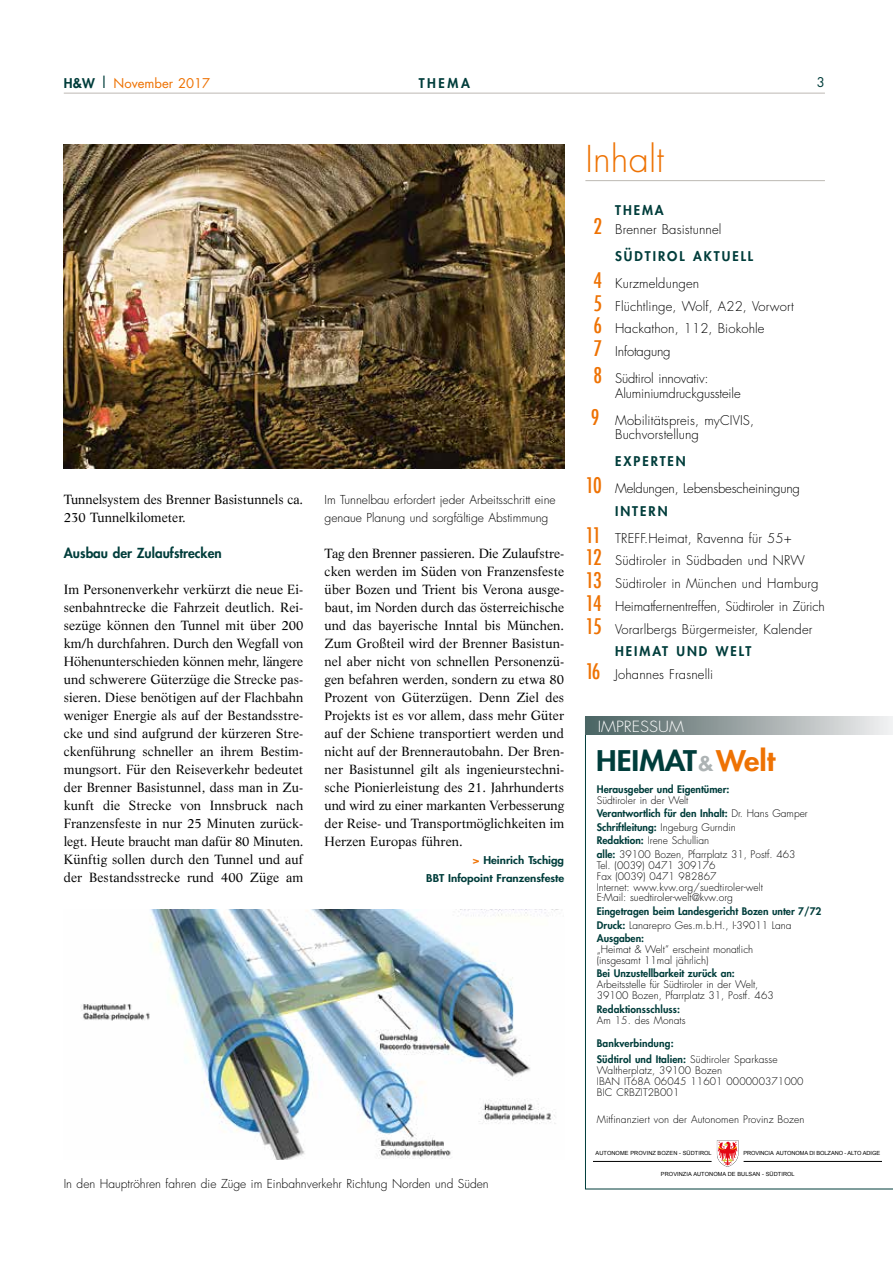
<style>
.page{position:relative;width:893px;height:1263px;background:#fff}
.page>*{position:absolute;margin:0;border:0;box-sizing:border-box;transform-origin:0 0}
.t1{font:300 36px "Futura";letter-spacing:.005em;color:#ee7203}
.t2{font:800 27.75px "Futura";color:#003d3b;scale:1.1 1}
.t3{font:300 15px "Futura";color:#fff;scale:1.1 1}
.t4{font:800 13.5px "Futura";color:#003d3b}
.t5{font:13.05px/18px "Life";letter-spacing:.005em;color:#000;text-align:justify}
.t6{font:300 13.05px/22.8px "Futura";letter-spacing:.01em;color:#000}
.t7{font:300 13.05px/14.2px "Futura";letter-spacing:-.01em;color:#000}
.t8{font:800 13.05px/27px "Futura";letter-spacing:.15em;color:#003d3b}
.t9{font:300 13.05px/27px "Futura";letter-spacing:-.015em;color:#000}
.t10{font:13.05px "Futura";color:#ee7203}
.t11{font:13.05px "Futura";color:#003d3b}
.t12{font:300 12px/18px "Futura";color:#000}
.t13{font:800 10.5px/18px "Futura";color:#003d3b;text-align:right;scale:1.1 1}
.t14{font:300 10.2px/10.9px "Futura";color:#000}
.t15{font:800 10.2px/13.5px "Futura";color:#003d3b}
.t16{font:5.7px "Arial";letter-spacing:.01em;color:#000}
.t17{font:5.7px "Arial";letter-spacing:-.01em;color:#000}
.s1{font-weight:800;color:#003d3b}
.s2{font-size:15px;color:#003d3b}
.s3{color:#ee7203}
.s4{font-weight:500;font-stretch:condensed;font-size:21px;color:#ee7203}
.s5{font-weight:300;color:#000}
.s6{font-size:19.65px;color:#adb3b4}
</style>
<div class="page">
<hr style="left:585px;top:180px;width:240px;height:1px;background:#bdb9b3">
<svg style="left:585px;top:735px;width:308px;height:454px"></svg>
<div style="left:585px;top:717px;width:308px;height:18px;background:linear-gradient(to right,#475f5e,#efedee)"></div>
<hr style="left:594px;top:1161px;width:118px;height:1px;background:#000">
<hr style="left:744px;top:1161px;width:137px;height:1px;background:#000">
<svg style="left:717px;top:1140px;width:21px;height:27px"></svg>
<img style="left:81px;top:910px;width:475px;height:250px">
<img style="left:64px;top:144px;width:500px;height:324px">
<hr style="left:64px;top:93px;width:761px;height:1px;background:#bdb9b3">
<p class="t10" style="left:64px;top:74px;width:148px"><span class="s1">H&amp;W</span> <span class="s2">|</span> November 2017</p>
<p class="t8" style="left:419px;top:69px;width:53px">THEMA</p>
<p class="t11" style="left:817px;top:73px;width:10px">3</p>
<p class="t5" style="left:64px;top:490px;width:241px">Tunnelsystem des Brenner Basistunnels ca.<br>230 Tunnelkilometer.</p>
<p class="t4" style="left:64px;top:544px;width:160px">Ausbau der Zulaufstrecken</p>
<p class="t5" style="left:64px;top:580px;width:241px">Im Personenverkehr verkürzt die neue Ei&shy;senbahntrecke die Fahrzeit deutlich. Rei&shy;sezüge können den Tunnel mit über 200 km/h durchfahren. Durch den Wegfall von Höhenunterschieden können mehr, längere und schwerere Güterzüge die Strecke pas&shy;sieren. Diese benötigen auf der Flachbahn weniger Energie als auf der Bestandsstre&shy;cke und sind aufgrund der kürzeren Stre&shy;ckenführung schneller an ihrem Bestim&shy;mungsort. Für den Reiseverkehr bedeutet der Brenner Basistunnel, dass man in Zu&shy;kunft die Strecke von Innsbruck nach Franzensfeste in nur 25 Minuten zurück&shy;legt. Heute braucht man dafür 80 Minuten.<br>Künftig sollen durch den Tunnel und auf der Bestandsstrecke rund 400 Züge am</p>
<p class="t12" style="left:325px;top:491px;width:233px">Im Tunnelbau erfordert jeder Arbeitsschritt eine genaue Planung und sorgfältige Abstimmung</p>
<p class="t5" style="left:325px;top:544px;width:241px">Tag den Brenner passieren. Die Zulaufstre&shy;cken werden im Süden von Franzensfeste über Bozen und Trient bis Verona ausge&shy;baut, im Norden durch das österreichische und das bayerische Inntal bis München.<br>Zum Großteil wird der Brenner Basistun&shy;nel aber nicht von schnellen Personenzü&shy;gen befahren werden, sondern zu etwa 80<br>Prozent von Güterzügen. Denn Ziel des Projekts ist es vor allem, dass mehr Güter auf der Schiene transportiert werden und nicht auf der Brennerautobahn. Der Bren&shy;ner Basistunnel gilt als ingenieurstechni&shy;sche Pionierleistung des 21. Jahrhunderts und wird zu einer markanten Verbesserung der Reise- und Transportmöglichkeiten im Herzen Europas führen.</p>
<p class="t13" style="left:426px;top:851px;width:127px"><span class="s3">&gt;</span> Heinrich Tschigg<br>BBT Infopoint Franzensfeste</p>
<p class="t12" style="left:64px;top:1175px;width:427px">In den Hauptröhren fahren die Züge im Einbahnverkehr Richtung Norden und Süden</p>
<h1 class="t1" style="left:585px;top:135px;width:80px">Inhalt</h1>
<p class="t6" style="left:594px;top:202px;width:129px;line-height:18.5px;text-indent:22px"><span class="s1">THEMA<br></span><span class="s4">2</span> Brenner Basistunnel</p>
<p class="t8" style="left:594px;top:242px;width:161px;text-indent:22px">SÜDTIROL AKTUELL<br><span class="s4">4</span> <span class="s5">Kurzmeldungen</span></p>
<p class="t6" style="left:594px;top:295px;width:202px"><span class="s4">5</span> Flüchtlinge, Wolf, A22, Vorwort<br><span class="s4">6</span> Hackathon, 112, Biokohle<br><span class="s4">7</span> Infotagung</p>
<p class="t7" style="left:615px;top:371px;width:127px;text-indent:-22px"><span class="s4">8</span> Südtirol innovativ:<br>Aluminiumdruckgussteile</p>
<p class="t6" style="left:615px;top:413px;width:141px;line-height:14.2px;text-indent:-24px"><span class="s4">9</span> Mobilitätspreis, myCIVIS,<br>Buchvorstellung</p>
<p class="t9" style="left:585px;top:448px;width:216px;text-indent:30px"><span class="s1">EXPERTEN<br></span><span class="s4">10</span> Meldungen, Lebensbescheiningung</p>
<p class="t6" style="left:585px;top:497px;width:208px;line-height:27px;text-indent:30px"><span class="s1">INTERN<br></span><span class="s4">11</span> TREFF.Heimat, Ravenna für 55+</p>
<p class="t6" style="left:585px;top:549px;width:221px"><span class="s4">12</span> Südtiroler in Südbaden und NRW</p>
<p class="t6" style="left:585px;top:572px;width:235px"><span class="s4">13</span> Südtiroler in München und Hamburg</p>
<p class="t7" style="left:585px;top:599px;width:241px"><span class="s4">14</span> Heimatfernentreffen, Südtiroler in Zürich</p>
<p class="t6" style="left:585px;top:618px;width:229px"><span class="s4">15</span> Vorarlbergs Bürgermeister, Kalender</p>
<p class="t8" style="left:615px;top:638px;width:138px">HEIMAT UND WELT</p>
<p class="t6" style="left:585px;top:663px;width:129px"><span class="s4">16</span> Johannes Frasnelli</p>
<p class="t3" style="left:598px;top:716px;width:80px">IMPRESSUM</p>
<h2 class="t2" style="left:596px;top:742px;width:164px">HEIMAT<span class="s6">&amp;</span><span class="s3">Welt</span></h2>
<p class="t15" style="left:597px;top:782px;width:134px">Herausgeber und Eigentümer:</p>
<p class="t14" style="left:597px;top:793px;width:212px;line-height:13.5px">Südtiroler in der Welt<br><span class="s1">Verantwortlich für den Inhalt:</span> Dr. Hans Gamper <span class="s1">Schriftleitung:</span> Ingeburg Gurndin<br><span class="s1">Redaktion:</span> Irene Schullian<br><span class="s1">alle:</span> 39100 Bozen, Pfarrplatz 31, Postf. 463</p>
<p class="t14" style="left:597px;top:859px;width:168px">Tel. (0039) 0471 309176<br>Fax (0039) 0471 982867<br>Internet: www.kvw.org/suedtiroler-welt<br>E-Mail: suedtiroler-welt@kvw.org</p>
<p class="t15" style="left:597px;top:904px;width:226px">Eingetragen beim Landesgericht Bozen unter 7/72<br>Druck: <span class="s5">Lanarepro Ges.m.b.H., I-39011 Lana<br></span>Ausgaben:</p>
<p class="t14" style="left:597px;top:944px;width:158px">„Heimat &amp; Welt” erscheint monatlich (insgesamt 11mal jährlich)</p>
<p class="t15" style="left:597px;top:967px;width:140px">Bei Unzustellbarkeit zurück an:</p>
<p class="t14" style="left:597px;top:979px;width:178px">Arbeitsstelle für Südtiroler in der Welt,<br>39100 Bozen, Pfarrplatz 31, Postf. 463</p>
<p class="t15" style="left:597px;top:1002px;width:85px">Redaktionsschluss:</p>
<p class="t14" style="left:597px;top:1015px;width:90px">Am 15. des Monats</p>
<p class="t15" style="left:597px;top:1036px;width:182px;line-height:15.1px">Bankverbindung:<br>Südtirol und Italien: <span class="s5">Südtiroler Sparkasse</span></p>
<p class="t14" style="left:597px;top:1064px;width:208px">Waltherplatz, 39100 Bozen<br>IBAN IT68A 06045 11601 000000371000<br>BIC CRBZIT2B001</p>
<p class="t14" style="left:597px;top:1113px;width:209px">Mitfinanziert von der Autonomen Provinz Bozen</p>
<p class="t16" style="left:596px;top:1150px;width:118px">AUTONOME PROVINZ BOZEN - SÜDTIROL</p>
<p class="t17" style="left:743px;top:1149px;width:138px">PROVINCIA AUTONOMA DI BOLZANO - ALTO ADIGE</p>
<p class="t16" style="left:661px;top:1171px;width:135px">PROVINZIA AUTONOMA DE BULSAN - SÜDTIROL</p>
</div>
